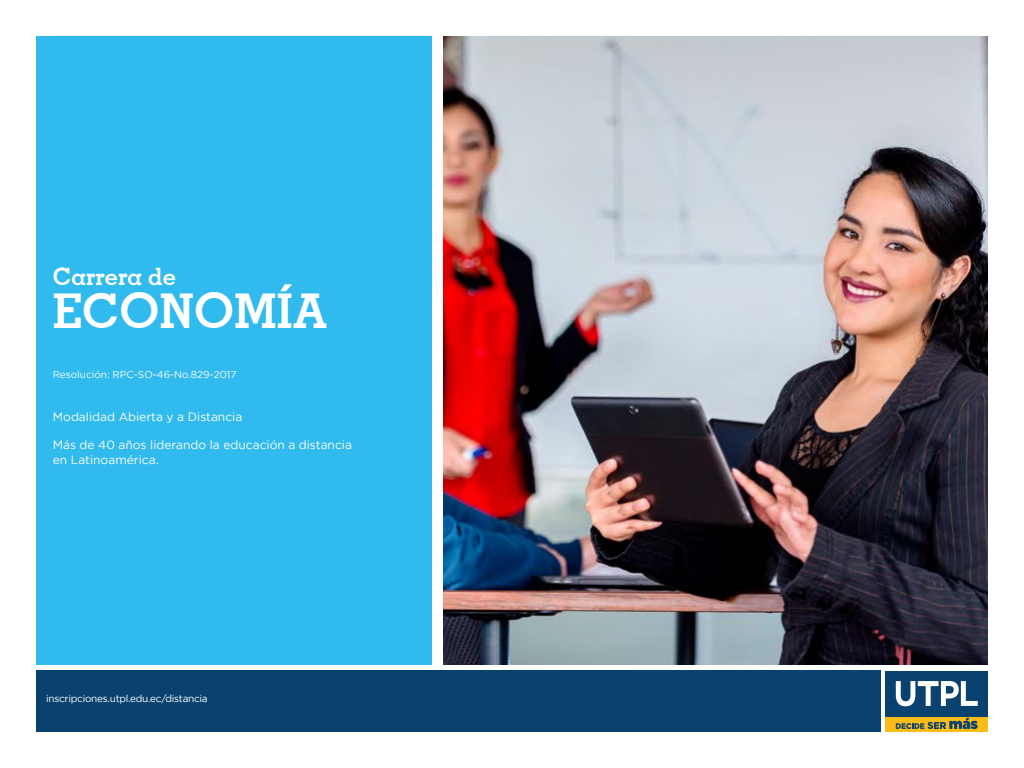
<style>
.page{position:relative;width:1024px;height:768px;background:#fff}
.page>*{position:absolute;margin:0;border:0;box-sizing:border-box;transform-origin:0 0}
.t1{font:700 48px "Memphis";color:#fff}
.t2{font:700 24px "Memphis";color:#fff}
.t3{font:12px/14.4px "Gotham";color:#fff}
.t4{font:10px "Gotham";letter-spacing:-.025em;color:#fff}
.t5{font:10px "Gotham";color:#fff}
</style>
<div class="page">
<img style="left:443px;top:36px;width:545px;height:629px">
<div style="left:36px;top:36px;width:396px;height:629px;background:#30baed"></div>
<div style="left:36px;top:671px;width:845px;height:61px;background:#09426e"></div>
<div style="left:886px;top:718px;width:102px;height:14px;background:#fcbc16"></div>
<svg style="left:896px;top:718px;width:82px;height:11px"></svg>
<div style="left:886px;top:671px;width:102px;height:46px;background:#09426e"></div>
<svg style="left:896px;top:681px;width:82px;height:25px"></svg>
<h2 class="t2" style="left:53px;top:261px;width:125px">Carrera de</h2>
<h1 class="t1" style="left:53px;top:281px;width:276px">ECONOMÍA</h1>
<p class="t5" style="left:53px;top:368px;width:185px">Resolución: RPC-SO-46-No.829-2017</p>
<p class="t3" style="left:53px;top:409px;width:191px">Modalidad Abierta y a Distancia</p>
<p class="t3" style="left:53px;top:438px;width:301px">Más de 40 años liderando la educación a distancia en Latinoamérica.</p>
<p class="t4" style="left:46px;top:692px;width:163px">inscripciones.utpl.edu.ec/distancia</p>
</div>
